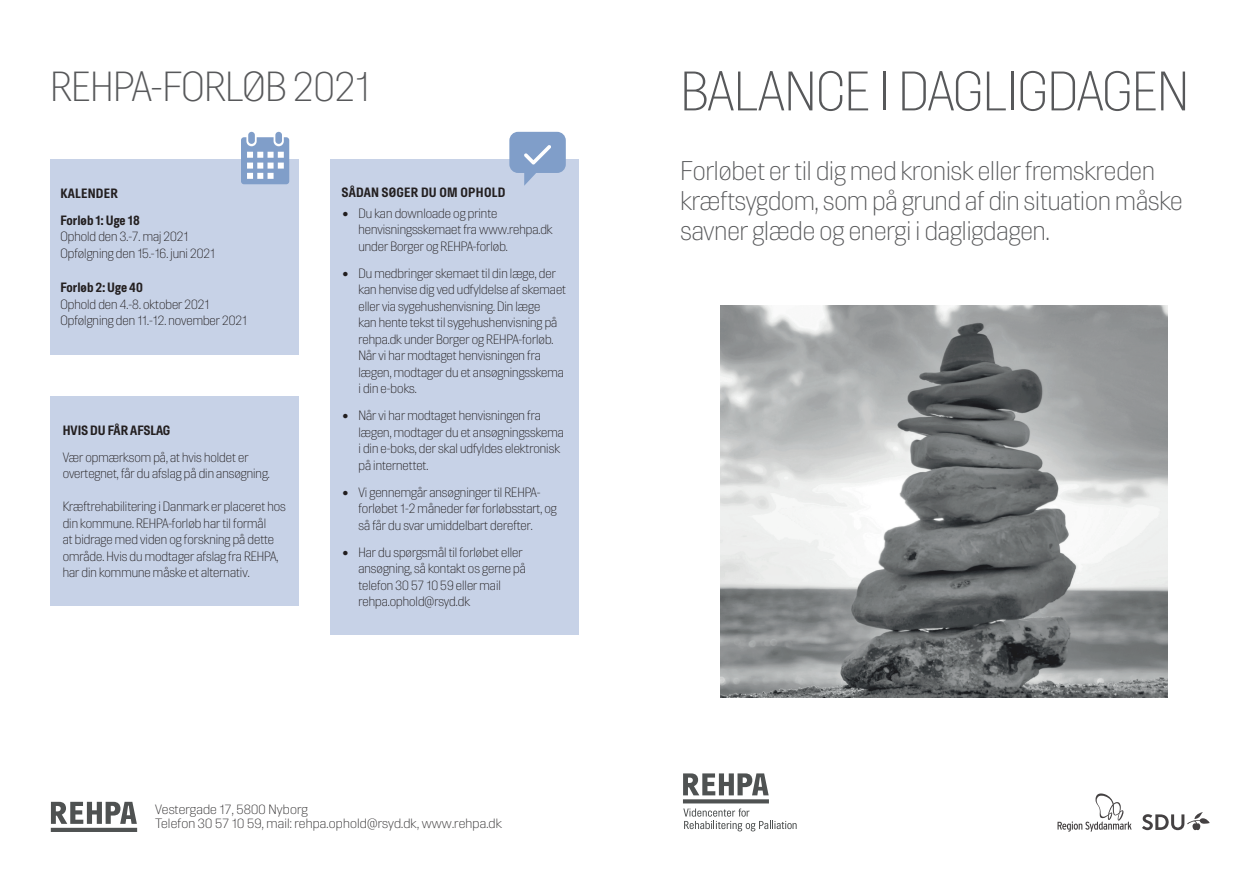
<style>
.page{position:relative;width:1259px;height:893px;background:#fff}
.page>*{position:absolute;margin:0;border:0;box-sizing:border-box;transform-origin:0 0}
.t1{font:300 55.5px "Hill";color:#57585a}
.t2{font:300 42px "Hill";color:#57585a}
.t3{font:300 27px/30px "Hill";color:#57585a}
.t4{font:300 13.5px/16.5px "Hill";color:#231f20}
.t5{font:300 13.5px/14.2px "Hill";letter-spacing:.01em;color:#312f30;scale:1.07 1}
.t6{font:700 13.5px/27px "Hill";color:#231f20}
.t7{font:700 13.5px "Hill";letter-spacing:.02em;color:#231f20}
</style>
<div class="page">
<img style="left:721px;top:306px;width:446px;height:391px">
<div style="left:50px;top:159px;width:249px;height:195px;background:#c7d2e7"></div>
<svg style="left:1057px;top:793px;width:74px;height:39px"></svg>
<svg style="left:1142px;top:812px;width:67px;height:18px"></svg>
<svg style="left:683px;top:808px;width:113px;height:23px"></svg>
<svg style="left:683px;top:799px;width:86px;height:4px"></svg>
<svg style="left:683px;top:773px;width:85px;height:22px"></svg>
<div style="left:330px;top:159px;width:248px;height:476px;background:#c7d2e7"></div>
<hr style="left:51px;top:828px;width:86px;height:4px;background:#4f5252">
<svg style="left:51px;top:802px;width:86px;height:22px"></svg>
<svg style="left:509px;top:132px;width:57px;height:54px"></svg>
<svg style="left:241px;top:132px;width:48px;height:52px"></svg>
<div style="left:50px;top:397px;width:249px;height:209px;background:#c7d2e7"></div>
<h2 class="t2" style="left:50px;top:64px;width:321px">REHPA-FORLØB 2021</h2>
<p class="t6" style="left:60px;top:180px;width:81px">KALENDER<br>Forløb 1: Uge 18</p>
<p class="t4" style="left:60px;top:228px;width:156px">Ophold den 3.-7. maj 2021<br>Opfølgning den 15.-16. juni 2021</p>
<p class="t6" style="left:60px;top:274px;width:84px">Forløb 2: Uge 40</p>
<p class="t4" style="left:60px;top:296px;width:188px">Ophold den 4.-8. oktober 2021<br>Opfølgning den 11.-12. november 2021</p>
<p class="t6" style="left:63px;top:417px;width:109px">HVIS DU FÅR AFSLAG</p>
<p class="t4" style="left:63px;top:449px;width:209px">Vær opmærksom på, at hvis holdet er overtegnet, får du afslag på din ansøgning.</p>
<p class="t4" style="left:63px;top:499px;width:225px">Kræftrehabilitering i Danmark er placeret hos din kommune. REHPA-forløb har til formål<br>at bidrage med viden og forskning på dette område. Hvis du modtager afslag fra REHPA, har din kommune måske et alternativ.</p>
<p class="t7" style="left:342px;top:185px;width:165px">SÅDAN SØGER DU OM OPHOLD</p>
<p class="t4" style="left:358px;top:205px;width:196px;text-indent:-16px">• Du kan downloade og printe henvisningsskemaet fra www.rehpa.dk under Borger og REHPA-forløb.</p>
<p class="t4" style="left:358px;top:265px;width:209px;text-indent:-16px">• Du medbringer skemaet til din læge, der kan henvise dig ved udfyldelse af skemaet eller via sygehushenvisning. Din læge<br>kan hente tekst til sygehushenvisning på rehpa.dk under Borger og REHPA-forløb.<br>Når vi har modtaget henvisningen fra lægen, modtager du et ansøgningsskema i din e-boks.</p>
<p class="t4" style="left:358px;top:407px;width:207px;text-indent:-16px">• Når vi har modtaget henvisningen fra lægen, modtager du et ansøgningsskema i din e-boks, der skal udfyldes elektronisk på internettet.</p>
<p class="t4" style="left:358px;top:484px;width:200px;text-indent:-16px">• Vi gennemgår ansøgninger til REHPA&shy;forløbet 1-2 måneder før forløbsstart, og så får du svar umiddelbart derefter.</p>
<p class="t4" style="left:358px;top:544px;width:169px;text-indent:-16px">• Har du spørgsmål til forløbet eller ansøgning, så kontakt os gerne på telefon 30 57 10 59 eller mail rehpa.ophold@rsyd.dk</p>
<p class="t5" style="left:155px;top:802px;width:325px">Vestergade 17, 5800 Nyborg<br>Telefon 30 57 10 59, mail: rehpa.ophold@rsyd.dk, www.rehpa.dk</p>
<h1 class="t1" style="left:680px;top:61px;width:510px">BALANCE I DAGLIGDAGEN</h1>
<h3 class="t3" style="left:680px;top:156px;width:503px">Forløbet er til dig med kronisk eller fremskreden kræftsygdom, som på grund af din situation måske savner glæde og energi i dagligdagen.</h3>
</div>
